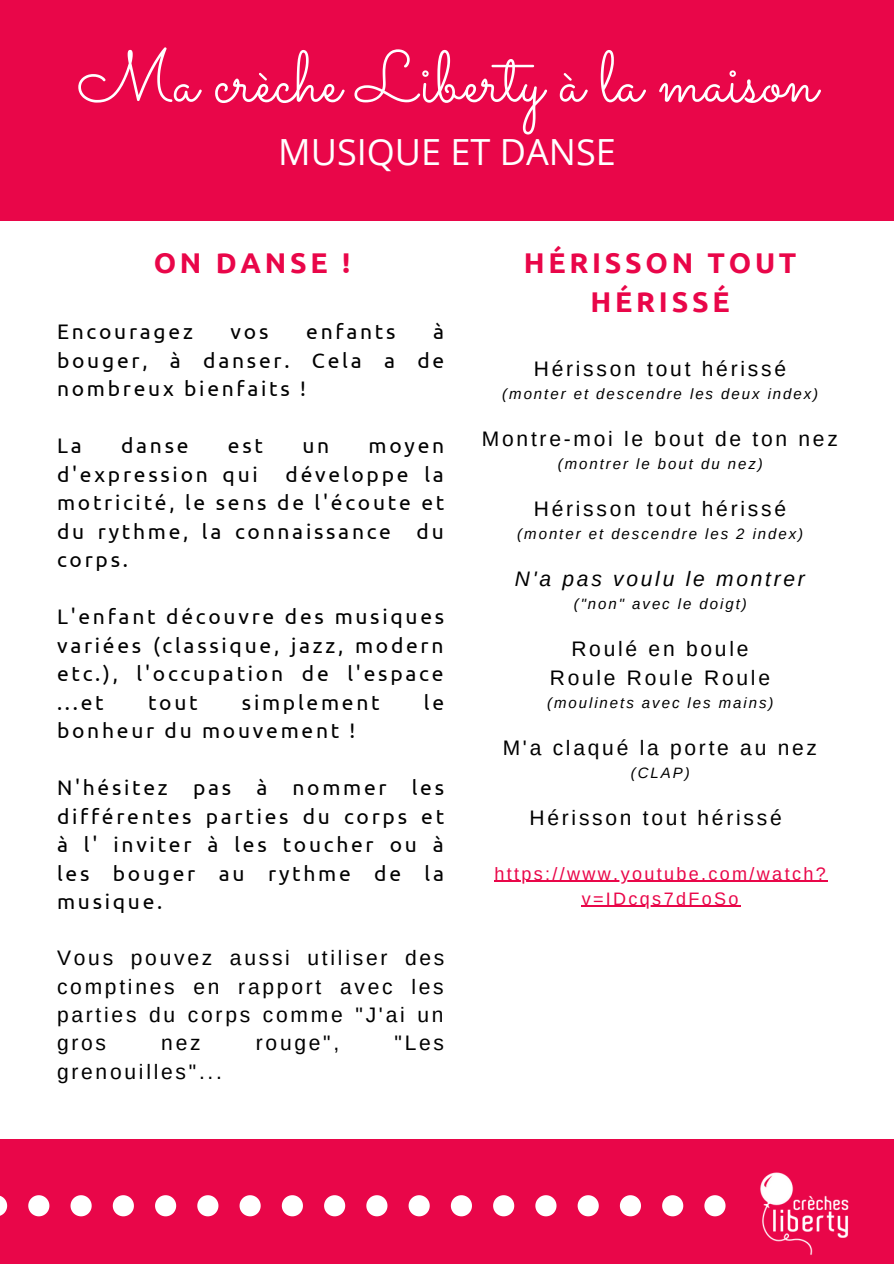
<style>
.page{position:relative;width:894px;height:1264px;background:#fff}
.page>*{position:absolute;margin:0;border:0;box-sizing:border-box;transform-origin:0 0}
.t1{font:72px "Sacramento";color:#fff}
.t2{font:36px "Open Sans";color:#fff}
.t3{font:700 28.5px/39.5px "Ubuntu";letter-spacing:.13em;color:#e90649;text-align:center}
.t4{font:21px/28.5px "Ubuntu";letter-spacing:.13em;color:#000;text-align:justify}
.t5{font:21px/28.5px "Arimo";letter-spacing:.13em;color:#000;text-align:center}
.t6{font:italic 21px "Arimo";letter-spacing:.13em;color:#000}
.t7{font:18px/25.2px "Arimo";letter-spacing:.13em;color:#e90649;text-align:center}
.t8{font:italic 15px "Arimo";letter-spacing:.13em;color:#000}
</style>
<div class="page">
<div style="left:0;top:1139px;width:893px;height:124px;background:#e90649"></div>
<svg style="left:0;top:1195px;width:7px;height:21px"></svg>
<svg style="left:28px;top:1195px;width:21px;height:21px"></svg>
<svg style="left:70px;top:1195px;width:22px;height:21px"></svg>
<svg style="left:113px;top:1195px;width:21px;height:21px"></svg>
<svg style="left:155px;top:1195px;width:21px;height:21px"></svg>
<svg style="left:197px;top:1195px;width:21px;height:21px"></svg>
<svg style="left:239px;top:1195px;width:21px;height:21px"></svg>
<svg style="left:282px;top:1195px;width:21px;height:21px"></svg>
<svg style="left:324px;top:1195px;width:21px;height:21px"></svg>
<svg style="left:366px;top:1195px;width:21px;height:21px"></svg>
<svg style="left:408px;top:1195px;width:21px;height:21px"></svg>
<svg style="left:450px;top:1195px;width:22px;height:21px"></svg>
<svg style="left:493px;top:1195px;width:21px;height:21px"></svg>
<svg style="left:535px;top:1195px;width:21px;height:21px"></svg>
<svg style="left:577px;top:1195px;width:21px;height:21px"></svg>
<svg style="left:619px;top:1195px;width:21px;height:21px"></svg>
<svg style="left:662px;top:1195px;width:21px;height:21px"></svg>
<svg style="left:704px;top:1195px;width:21px;height:21px"></svg>
<img style="left:760px;top:1172px;width:89px;height:83px">
<div style="left:0;top:0;width:893px;height:221px;background:#e90649"></div>
<hr style="left:494px;top:880px;width:333px;height:1px;background:#e90649">
<hr style="left:581px;top:905px;width:159px;height:2px;background:#e90649">
<h1 class="t1" style="left:77px;top:34px;width:741px">Ma crèche Liberty à la maison</h1>
<h2 class="t2" style="left:278px;top:127px;width:339px">MUSIQUE ET DANSE</h2>
<h3 class="t3" style="left:154px;top:242px;width:198px">ON DANSE !</h3>
<p class="t4" style="left:57px;top:317px;width:388px;text-indent:376px">à bouger, à danser. Cela a de nombreux bienfaits !</p>
<p class="t4" style="left:57px;top:317px;width:137px">Encouragez</p>
<p class="t4" style="left:230px;top:317px;width:39px">vos</p>
<p class="t4" style="left:306px;top:317px;width:91px">enfants</p>
<p class="t4" style="left:57px;top:431px;width:26px">La</p>
<p class="t4" style="left:121px;top:431px;width:69px">danse</p>
<p class="t4" style="left:228px;top:431px;width:37px">est</p>
<p class="t4" style="left:302px;top:431px;width:28px">un</p>
<p class="t4" style="left:368px;top:431px;width:77px">moyen</p>
<p class="t4" style="left:57px;top:460px;width:202px">d'expression qui</p>
<p class="t4" style="left:57px;top:460px;width:388px;text-indent:228px">développe la motricité, le sens de l'écoute et du rythme, la connaissance du corps.</p>
<p class="t4" style="left:57px;top:602px;width:388px">L'enfant découvre des musiques variées (classique, jazz, modern etc.), l'occupation de l'espace ...et</p>
<p class="t4" style="left:148px;top:687px;width:51px">tout</p>
<p class="t4" style="left:242px;top:687px;width:139px">simplement</p>
<p class="t4" style="left:424px;top:687px;width:22px">le</p>
<p class="t4" style="left:57px;top:716px;width:300px">bonheur du mouvement !</p>
<p class="t4" style="left:57px;top:773px;width:388px">N'hésitez pas à nommer les différentes parties du corps et à l' inviter à les toucher ou à les bouger au rythme de la musique.</p>
<p class="t5" style="left:57px;top:943px;width:389px;text-align:justify">Vous pouvez aussi utiliser des comptines en rapport avec les parties du corps comme "J'ai un gros</p>
<p class="t5" style="left:161px;top:1028px;width:41px">nez</p>
<p class="t5" style="left:256px;top:1028px;width:85px">rouge",</p>
<p class="t5" style="left:394px;top:1028px;width:51px">"Les</p>
<p class="t5" style="left:57px;top:1057px;width:166px">grenouilles"...</p>
<h3 class="t3" style="left:523px;top:242px;width:274px">HÉRISSON TOUT<br>HÉRISSÉ</h3>
<p class="t5" style="left:533px;top:354px;width:254px">Hérisson tout hérissé</p>
<p class="t8" style="left:502px;top:385px;width:317px">(monter et descendre les deux index)</p>
<p class="t5" style="left:482px;top:424px;width:357px">Montre-moi le bout de ton nez</p>
<p class="t8" style="left:557px;top:455px;width:206px">(montrer le bout du nez)</p>
<p class="t5" style="left:533px;top:494px;width:254px">Hérisson tout hérissé</p>
<p class="t8" style="left:517px;top:525px;width:287px">(monter et descendre les 2 index)</p>
<p class="t6" style="left:514px;top:567px;width:291px">N'a pas voulu le montrer</p>
<p class="t8" style="left:573px;top:595px;width:175px">("non" avec le doigt)</p>
<p class="t5" style="left:549px;top:634px;width:222px">Roulé en boule<br>Roule Roule Roule</p>
<p class="t8" style="left:547px;top:694px;width:228px">(moulinets avec les mains)</p>
<p class="t5" style="left:502px;top:733px;width:316px">M'a claqué la porte au nez</p>
<p class="t8" style="left:630px;top:764px;width:60px">(CLAP)</p>
<p class="t5" style="left:529px;top:803px;width:254px">Hérisson tout hérissé</p>
<p class="t7" style="left:494px;top:860px;width:333px">https://www.youtube.com/watch? v=IDcqs7dFoSo</p>
</div>
